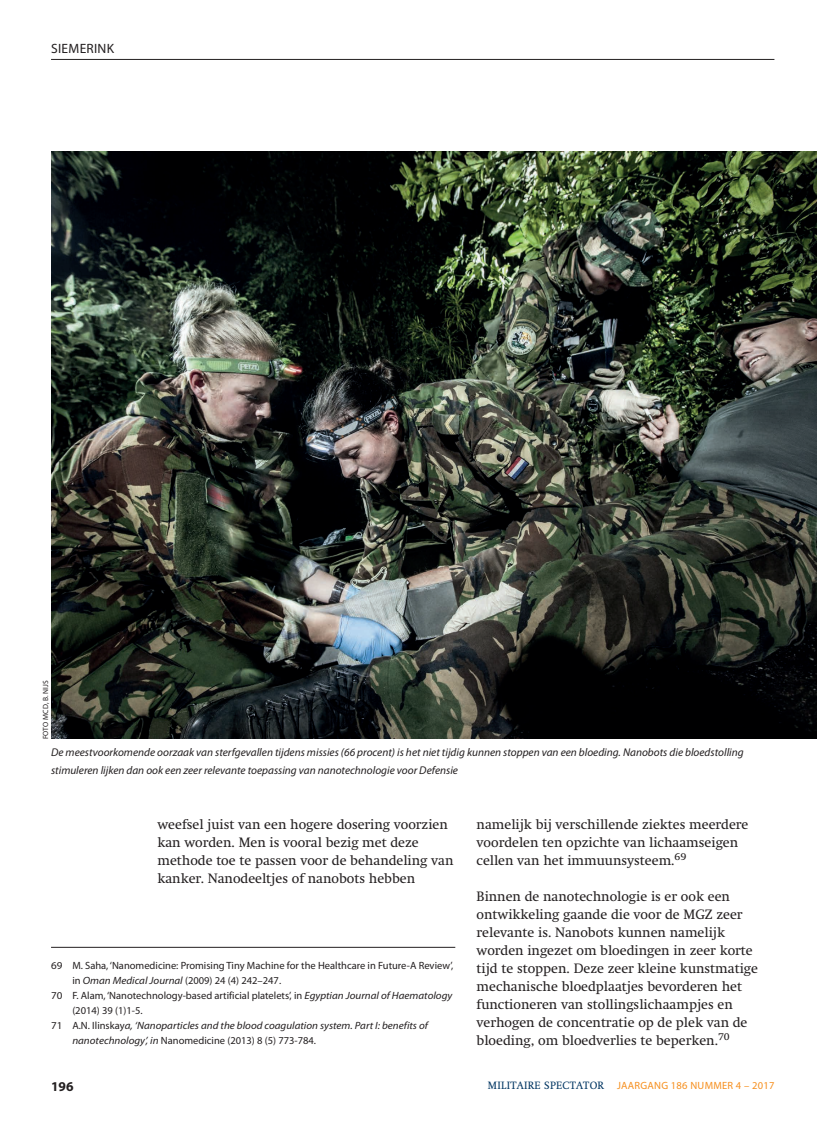
<style>
.page{position:relative;width:817px;height:1136px;background:#fff}
.page>*{position:absolute;margin:0;border:0;box-sizing:border-box;transform-origin:0 0}
.t1{font:13.5px/18px "Swift";color:#231f20}
.t2{font:13.5px "Myriad Pro";color:#231f20}
.t3{font:700 13.5px "Myriad Pro";color:#231f20}
.t4{font:italic 11.25px/18px "Myriad Pro";color:#231f20}
.t5{font:10.5px "Myriad Pro";color:#231f20;scale:1.05 1}
.t6{font:10.5px "Myriad Pro";color:#231f20}
.t7{font:italic 10.5px "Myriad Pro";color:#231f20;scale:1.05 1}
.t8{font:10.5px "Myriad Pro";letter-spacing:.025em;color:#f68f1e}
.t9{font:7.5px "Myriad Pro";letter-spacing:.02em;color:#231f20}
.s1{font-style:italic}
.s2{font-style:normal}
.s3{font-family:"Swift";color:#003562}
</style>
<div class="page">
<hr style="left:51px;top:59px;width:723px;height:1px;background:#231f20">
<img style="left:51px;top:151px;width:765px;height:587px">
<hr style="left:51px;top:946px;width:404px;height:1px;background:#231f20">
<p class="t2" style="left:51px;top:41px;width:20px">Siemer</p>
<p class="t2" style="left:94px;top:41px;width:21px">ink</p>
<p class="t9" style="left:42px;top:739px;width:61px;rotate:-90deg">FOTO MCD, B. NIJS</p>
<p class="t4" style="left:51px;top:743px;width:694px">De meestvoorkomende oorzaak van sterfgevallen tijdens missies (66 procent) is het niet tijdig kunnen stoppen van een bloeding. Nanobots die bloedstolling stimuleren lijken dan ook een zeer relevante toepassing van nanotechnologie voor Defensie</p>
<p class="t1" style="left:157px;top:814px;width:297px">weefsel juist van een hogere dosering voorzien kan worden. Men is vooral bezig met deze methode toe te passen voor de behandeling van kanker. Nanodeeltjes of nanobots hebben</p>
<p class="t5" style="left:51px;top:959px;width:384px">69 M. Saha, ‘Nanomedicine: Promising Tiny Machine for the Healthcare in Future-A Review’,</p>
<p class="t6" style="left:72px;top:974px;width:210px">in <span class="s1">Oman Medical Journal</span> (2009) 24 (4) 242–247.</p>
<p class="t5" style="left:51px;top:989px;width:383px">70 F. Alam, ‘Nanotechnology-based artificial platelets’, in <span class="s1">Egyptian Journal of Haematology</span></p>
<p class="t6" style="left:72px;top:1004px;width:72px">(2014) 39 (1)1-5.</p>
<p class="t7" style="left:51px;top:1019px;width:360px"><span class="s2">71 A.N. Ilinskay</span>a, ‘Nanoparticles and the blood coagulation system. Part I: benefits of</p>
<p class="t6" style="left:72px;top:1034px;width:245px"><span class="s1">nanotechnology’, in</span> Nanomedicine (2013) 8 (5) 773-784.</p>
<p class="t1" style="left:476px;top:814px;width:273px">namelijk bij verschillende ziektes meerdere voordelen ten opzichte van lichaamseigen cellen van het immuunsysteem.<sup>69</sup></p>
<p class="t1" style="left:476px;top:886px;width:283px">Binnen de nanotechnologie is er ook een ontwikkeling gaande die voor de MGZ zeer relevante is. Nanobots kunnen namelijk worden ingezet om bloedingen in zeer korte tijd te stoppen. Deze zeer kleine kunstmatige mechanische bloedplaatjes bevorderen het functioneren van stollingslichaampjes en verhogen de concentratie op de plek van de bloeding, om bloedverlies te beperken.<sup>70</sup></p>
<p class="t3" style="left:51px;top:1078px;width:24px">196</p>
<p class="t8" style="left:488px;top:1079px;width:288px"><span class="s3">MILITAIRE SPECTATOR</span> JAARGANG 186 NUMMER 4 – 2017</p>
</div>
